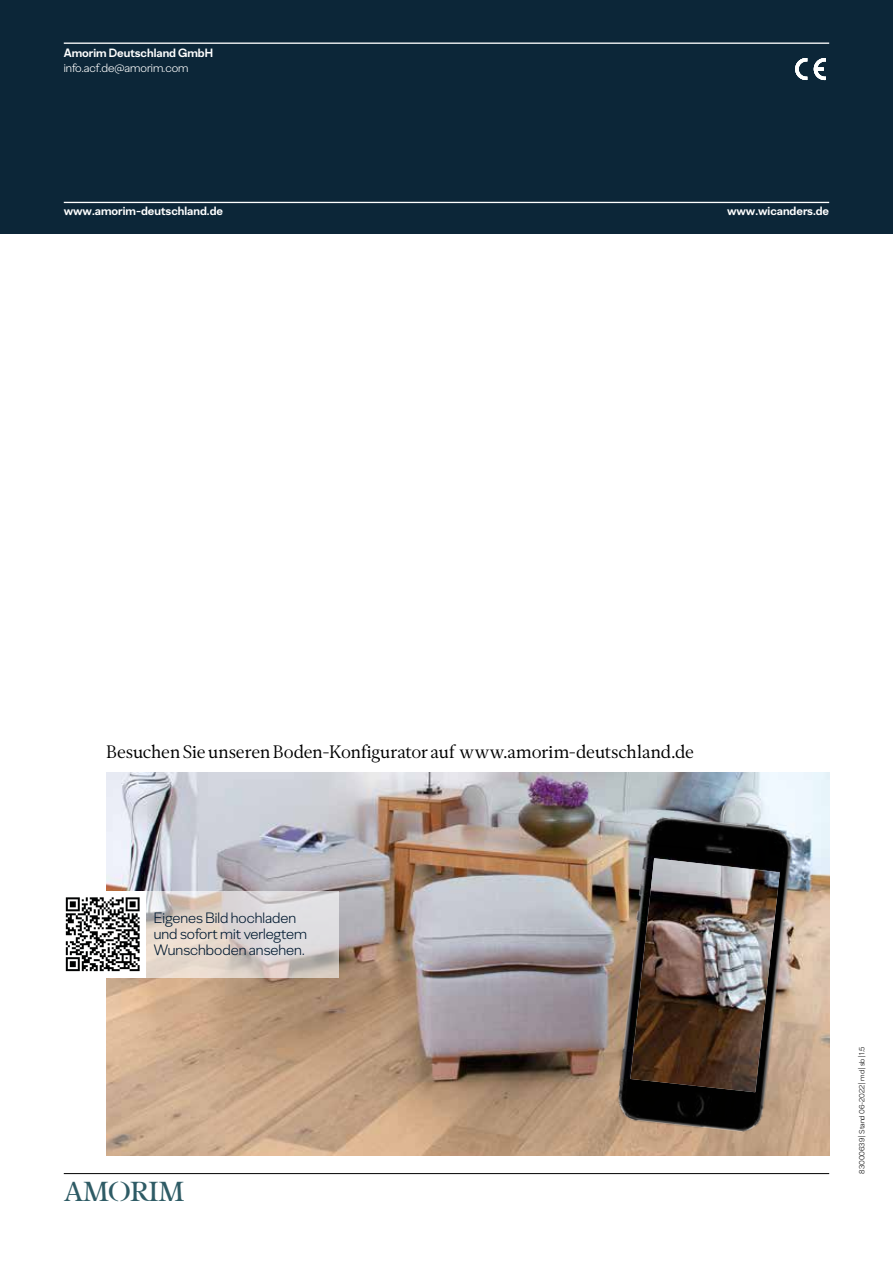
<style>
.page{position:relative;width:893px;height:1263px;background:#fff}
.page>*{position:absolute;margin:0;border:0;box-sizing:border-box;transform-origin:0 0}
.t1{font:30px "Amorim Logo";color:#2e5b65}
.t2{font:18px "Amorim Serif";color:#000}
.t3{font:300 15px/15.6px "Amorim Sans";color:#001930}
.t4{font:700 12px "Amorim Sans";color:#fff}
.t5{font:300 12px "Amorim Sans";color:#fff}
.t6{font:300 7.5px "Amorim Sans";color:#000}
</style>
<div class="page">
<hr style="left:64px;top:1173px;width:765px;height:1px;background:#000">
<img style="left:106px;top:773px;width:723px;height:383px">
<div style="left:60px;top:891px;width:86px;height:86px;background:#fff"></div>
<svg style="left:65px;top:897px;width:75px;height:75px"></svg>
<svg style="left:66px;top:897px;width:74px;height:74px"></svg>
<svg style="left:146px;top:891px;width:193px;height:86px;background:#dbd3cf"></svg>
<img style="left:609px;top:809px;width:192px;height:332px">
<img style="left:630px;top:858px;width:150px;height:234px">
<div style="left:0;top:0;width:893px;height:234px;background:#0c2638"></div>
<hr style="left:64px;top:43px;width:765px;height:1px;background:#fff">
<hr style="left:64px;top:202px;width:765px;height:1px;background:#fff">
<svg style="left:814px;top:58px;width:12px;height:22px"></svg>
<svg style="left:795px;top:58px;width:12px;height:22px"></svg>
<p class="t4" style="left:64px;top:46px;width:151px">Amorim Deutschland GmbH</p>
<p class="t5" style="left:64px;top:60px;width:126px">info.acf.de@amorim.com</p>
<p class="t4" style="left:64px;top:203px;width:161px">www.amorim-deutschland.de</p>
<p class="t4" style="left:727px;top:203px;width:104px">www.wicanders.de</p>
<p class="t2" style="left:106px;top:740px;width:589px">Besuchen Sie unseren Boden-Konfigurator auf www.amorim-deutschland.de</p>
<p class="t3" style="left:154px;top:910px;width:155px">Eigenes Bild hochladen und sofort mit verlegtem<br>Wunschboden ansehen.</p>
<h1 class="t1" style="left:64px;top:1173px;width:122px">AMORIM</h1>
<p class="t6" style="left:857px;top:1174px;width:128px;rotate:-90deg">83000639 | Stand 06-2022 | md | sb | 1.5</p>
</div>
